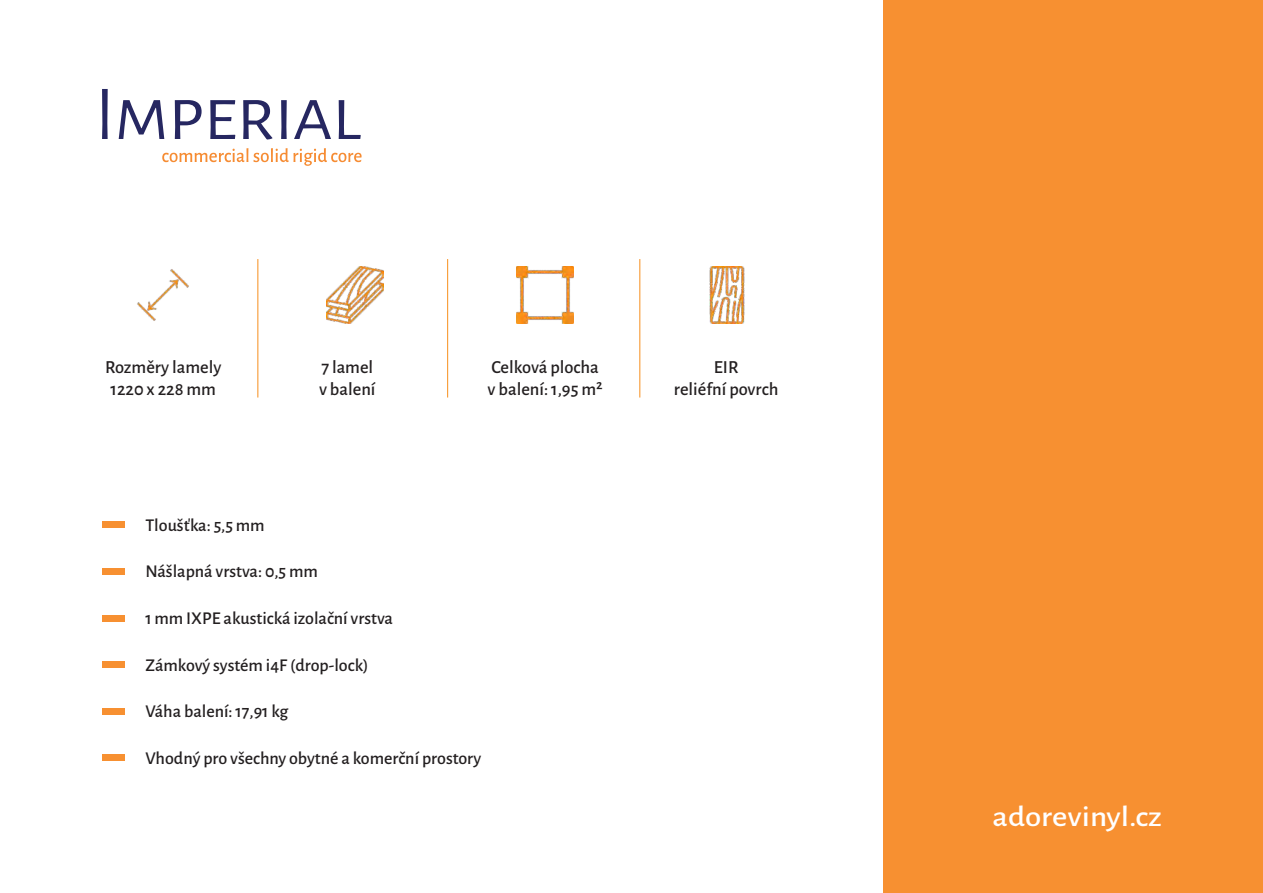
<style>
.page{position:relative;width:1263px;height:893px;background:#fff}
.page>*{position:absolute;margin:0;border:0;box-sizing:border-box;transform-origin:0 0}
.t1{font:500 29.25px "Alegreya Sans";color:#fff;scale:1.13 1}
.t2{font:500 18.45px/22.5px "Alegreya Sans";color:#231f20}
.t3{font:500 18px "Alegreya Sans";color:#231f20}
</style>
<div class="page">
<div style="left:883px;top:0;width:380px;height:893px;background:#f79031"></div>
<div style="left:102px;top:522px;width:23px;height:6px;background:#f79031"></div>
<div style="left:102px;top:568px;width:23px;height:7px;background:#f79031"></div>
<div style="left:102px;top:615px;width:23px;height:6px;background:#f79031"></div>
<div style="left:102px;top:661px;width:23px;height:7px;background:#f79031"></div>
<div style="left:102px;top:708px;width:23px;height:6px;background:#f79031"></div>
<div style="left:102px;top:754px;width:23px;height:7px;background:#f79031"></div>
<img style="left:137px;top:269px;width:52px;height:52px">
<img style="left:326px;top:267px;width:57px;height:57px">
<img style="left:516px;top:267px;width:58px;height:57px">
<img style="left:709px;top:267px;width:36px;height:57px">
<hr style="left:257px;top:259px;width:1px;height:138px;background:#f78f1d">
<hr style="left:447px;top:259px;width:1px;height:138px;background:#f78f1d">
<hr style="left:639px;top:259px;width:1px;height:138px;background:#f78f1d">
<svg style="left:102px;top:89px;width:259px;height:51px"></svg>
<svg style="left:162px;top:148px;width:200px;height:18px"></svg>
<p class="t2" style="left:105px;top:356px;width:118px">Rozměry lamely<br>1220 x 228 mm</p>
<p class="t2" style="left:319px;top:356px;width:58px">7 lamel v balení</p>
<p class="t2" style="left:488px;top:356px;width:117px">Celková plocha v balení: 1,95 m²</p>
<p class="t2" style="left:674px;top:356px;width:106px;text-align:center">EIR<br>reliéfní povrch</p>
<p class="t3" style="left:145px;top:516px;width:121px">Tloušťka: 5,5 mm</p>
<p class="t3" style="left:145px;top:563px;width:174px">Nášlapná vrstva: 0,5 mm</p>
<p class="t3" style="left:145px;top:609px;width:249px">1 mm IXPE akustická izolační vrstva</p>
<p class="t3" style="left:145px;top:656px;width:225px">Zámkový systém i4F (drop-lock)</p>
<p class="t3" style="left:145px;top:703px;width:145px">Váha balení: 17,91 kg</p>
<p class="t3" style="left:145px;top:749px;width:337px">Vhodný pro všechny obytné a komerční prostory</p>
<h1 class="t1" style="left:992px;top:802px;width:151px">adorevinyl.cz</h1>
</div>
